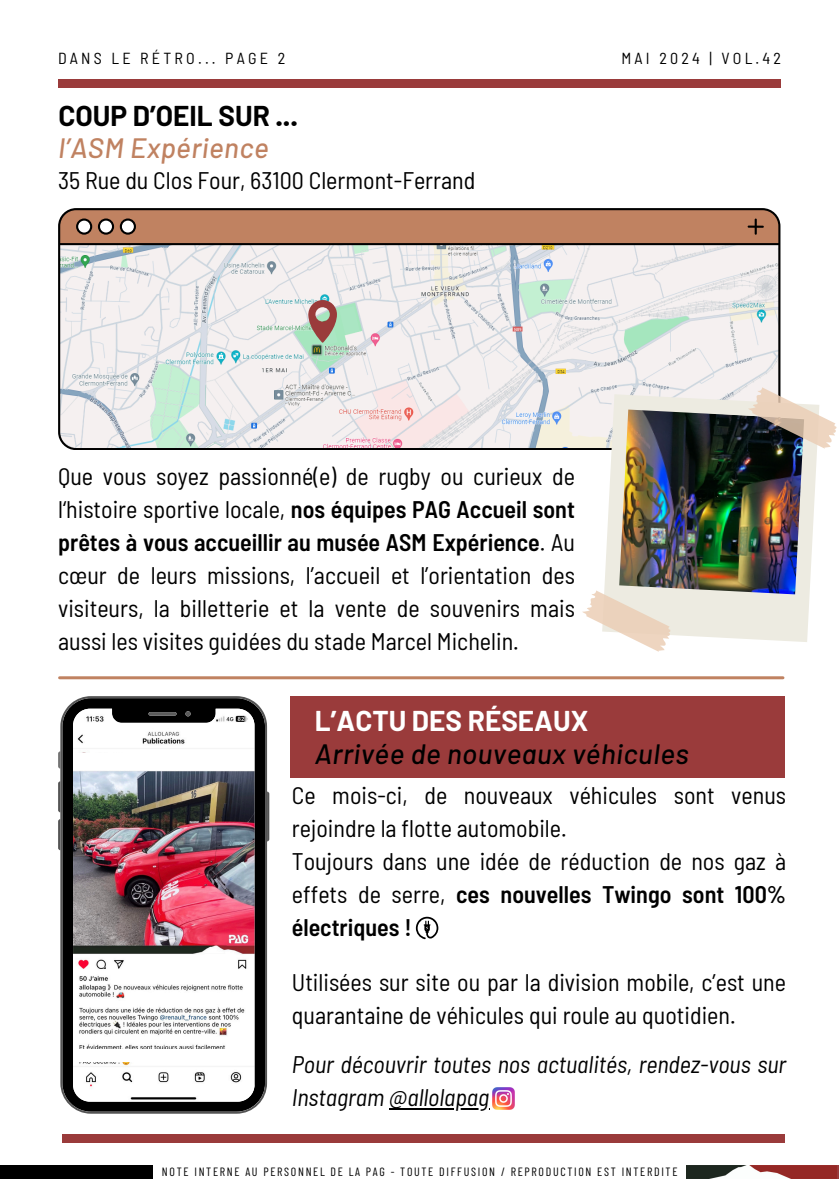
<style>
.page{position:relative;width:839px;height:1191px;background:#fff}
.page>*{position:absolute;margin:0;border:0;box-sizing:border-box;transform-origin:0 0}
.t1{font:italic 500 28px "Barlow";letter-spacing:.015em;color:#000}
.t2{font:700 28px "Barlow";color:#000}
.t3{font:700 28px "Barlow";color:#fff}
.t4{font:italic 500 28px "Barlow";letter-spacing:.015em;color:#c08261}
.t5{font:semi-condensed 24px/33px "Barlow";color:#000}
.t6{font:italic semi-condensed 24px/33px "Barlow";color:#000}
.t7{font:semi-condensed 16px "Barlow";letter-spacing:.2em;color:#000}
.t8{font:12px "Barlow Condensed";letter-spacing:.14em;color:#000}
.s1{font-weight:600}
</style>
<div class="page">
<div style="left:58px;top:80px;width:723px;height:7px;background:#9a3b3b"></div>
<div style="left:791px;top:1165px;width:47px;height:14px;background:#952825"></div>
<img style="left:686px;top:1165px;width:105px;height:14px">
<div style="left:0;top:1165px;width:153px;height:14px;background:#000"></div>
<svg style="left:58px;top:208px;width:722px;height:242px;fill:#f5f0ef"></svg>
<hr style="left:60px;top:676px;width:723px;height:3px;background:#c08261">
<svg style="left:308px;top:300px;width:29px;height:42px"></svg>
<div style="left:290px;top:696px;width:494px;height:81px;background:#9a3b3b"></div>
<div style="left:62px;top:1135px;width:722px;height:7px;background:#9a3b3b"></div>
<svg style="left:58px;top:751px;width:2px;height:18px"></svg>
<svg style="left:58px;top:781px;width:2px;height:31px"></svg>
<svg style="left:58px;top:819px;width:2px;height:31px"></svg>
<svg style="left:267px;top:792px;width:2px;height:49px"></svg>
<img style="left:60px;top:696px;width:207px;height:418px">
<div style="left:76px;top:1049px;width:175px;height:13px;background:#fff"></div>
<div style="left:73px;top:753px;width:181px;height:17px;background:#fff"></div>
<img style="left:602px;top:394px;width:215px;height:248px">
<svg style="left:748px;top:387px;width:88px;height:62px"></svg>
<svg style="left:582px;top:590px;width:88px;height:62px"></svg>
<img style="left:492px;top:1087px;width:22px;height:23px">
<svg style="left:416px;top:917px;width:22px;height:22px"></svg>
<hr style="left:389px;top:1108px;width:100px;height:2px;background:#000">
<h3 class="t7" style="left:58px;top:48px;width:228px">DANS LE RÉTRO... PAGE 2</h3>
<h2 class="t7" style="left:621px;top:48px;width:161px">MAI 2024 | VOL.42</h2>
<p class="t2" style="left:58px;top:98px;width:241px">COUP D’OEIL SUR ...</p>
<h3 class="t4" style="left:59px;top:130px;width:212px">l’ASM Expérience</h3>
<p class="t5" style="left:58px;top:163px;width:419px">35 Rue du Clos Four, 63100 Clermont-Ferrand</p>
<p class="t5" style="left:58px;top:459px;width:518px;text-align:justify">Que vous soyez passionné(e) de rugby ou curieux de l‘histoire sportive locale, <span class="s1">nos équipes PAG Accueil sont prêtes à vous accueillir au musée ASM Expérience</span>. Au cœur de leurs missions, l’accueil et l’orientation des visiteurs, la billetterie et la vente de souvenirs mais aussi les visites guidées du stade Marcel Michelin.</p>
<h3 class="t3" style="left:315px;top:703px;width:275px">L’ACTU DES RÉSEAUX</h3>
<h3 class="t1" style="left:315px;top:736px;width:375px">Arrivée de nouveaux véhicules</h3>
<h3 class="t5" style="left:292px;top:778px;width:496px">Ce mois-ci, de nouveaux véhicules sont venus rejoindre la flotte automobile.<br>Toujours dans une idée de réduction de nos gaz à effets de serre, <span class="s1">ces nouvelles Twingo sont 100% électriques !</span></h3>
<p class="t5" style="left:292px;top:965px;width:496px">Utilisées sur site ou par la division mobile, c’est une quarantaine de véhicules qui roule au quotidien.</p>
<p class="t6" style="left:292px;top:1047px;width:496px">Pour découvrir toutes nos actualités, rendez-vous sur<br>Instagram @allolapag</p>
<h1 class="t8" style="left:162px;top:1164px;width:517px">NOTE INTERNE AU PERSONNEL DE LA PAG - TOUTE DIFFUSION / REPRODUCTION EST INTERDITE</h1>
</div>
